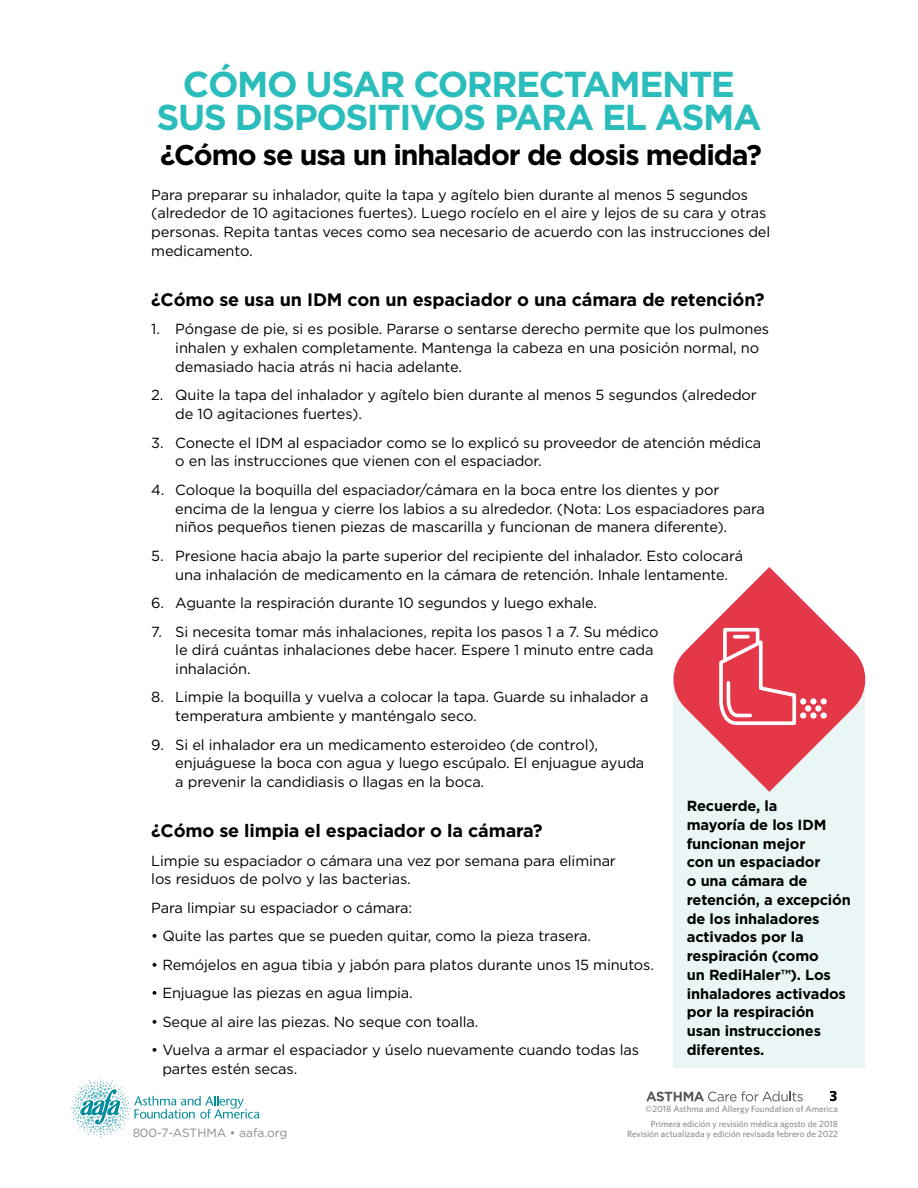
<style>
.page{position:relative;width:918px;height:1188px;background:#fff}
.page>*{position:absolute;margin:0;border:0;box-sizing:border-box;transform-origin:0 0}
.t1{font:700 36px/33px "Gotham";letter-spacing:-.04em;color:#2abdbb;text-align:center}
.t2{font:700 28.5px "Gotham";letter-spacing:-.04em;color:#000}
.t3{font:700 18px "Gotham";letter-spacing:-.01em;color:#000}
.t4{font:700 15px "Whitney";color:#000}
.t5{font:14.7px/18.8px "Gotham";letter-spacing:-.01em;color:#000}
.t6{font:700 14.7px/18.8px "Gotham";letter-spacing:-.01em;color:#000}
.t7{font:12px "Gotham";color:#8a8c8e}
.t8{font:500 9px/14.9px "Whitney";letter-spacing:.005em;color:#8a8c8e;text-align:right}
</style>
<div class="page">
<svg style="left:70px;top:1078px;width:189px;height:59px"></svg>
<svg style="left:646px;top:1091px;width:157px;height:10px"></svg>
<div style="left:673px;top:674px;width:192px;height:394px;background:#eaf6f5"></div>
<svg style="left:673px;top:567px;width:193px;height:225px"></svg>
<svg style="left:717px;top:626px;width:82px;height:101px;background:#e95d6a"></svg>
<div style="left:800px;top:698px;width:6px;height:7px;background:#fff;border-radius:50%"></div>
<svg style="left:810px;top:698px;width:7px;height:7px"></svg>
<div style="left:821px;top:698px;width:6px;height:7px;background:#fff;border-radius:50%"></div>
<div style="left:800px;top:712px;width:6px;height:7px;background:#fff;border-radius:50%"></div>
<svg style="left:810px;top:712px;width:7px;height:7px"></svg>
<div style="left:821px;top:712px;width:6px;height:7px;background:#fff;border-radius:50%"></div>
<div style="left:805px;top:705px;width:6px;height:7px;background:#fff;border-radius:50%"></div>
<div style="left:815px;top:705px;width:6px;height:7px;background:#fff;border-radius:50%"></div>
<h1 class="t1" style="left:156px;top:67px;width:606px">CÓMO USAR CORRECTAMENTE<br>SUS DISPOSITIVOS PARA EL ASMA</h1>
<h2 class="t2" style="left:160px;top:138px;width:603px">¿Cómo se usa un inhalador de dosis medida?</h2>
<p class="t5" style="left:151px;top:185px;width:621px">Para preparar su inhalador, quite la tapa y agítelo bien durante al menos 5 segundos (alrededor de 10 agitaciones fuertes). Luego rocíelo en el aire y lejos de su cara y otras personas. Repita tantas veces como sea necesario de acuerdo con las instrucciones del medicamento.</p>
<p class="t3" style="left:151px;top:289px;width:615px">¿Cómo se usa un IDM con un espaciador o una cámara de retención?</p>
<p class="t5" style="left:175px;top:320px;width:595px;text-indent:-24px">1. Póngase de pie, si es posible. Pararse o sentarse derecho permite que los pulmones inhalen y exhalen completamente. Mantenga la cabeza en una posición normal, no demasiado hacia atrás ni hacia adelante.</p>
<p class="t5" style="left:175px;top:386px;width:583px;text-indent:-24px">2. Quite la tapa del inhalador y agítelo bien durante al menos 5 segundos (alrededor de 10 agitaciones fuertes).</p>
<p class="t5" style="left:175px;top:433px;width:588px;text-indent:-24px">3. Conecte el IDM al espaciador como se lo explicó su proveedor de atención médica o en las instrucciones que vienen con el espaciador.</p>
<p class="t5" style="left:175px;top:480px;width:591px;text-indent:-24px">4. Coloque la boquilla del espaciador/cámara en la boca entre los dientes y por encima de la lengua y cierre los labios a su alrededor. (Nota: Los espaciadores para niños pequeños tienen piezas de mascarilla y funcionan de manera diferente).</p>
<p class="t5" style="left:175px;top:546px;width:569px;text-indent:-24px">5. Presione hacia abajo la parte superior del recipiente del inhalador. Esto colocará una inhalación de medicamento en la cámara de retención. Inhale lentamente.</p>
<p class="t5" style="left:151px;top:593px;width:447px">6. Aguante la respiración durante 10 segundos y luego exhale.</p>
<p class="t5" style="left:175px;top:622px;width:485px;text-indent:-24px">7. Si necesita tomar más inhalaciones, repita los pasos 1 a 7. Su médico le dirá cuántas inhalaciones debe hacer. Espere 1 minuto entre cada inhalación.</p>
<p class="t5" style="left:175px;top:688px;width:475px;text-indent:-24px">8. Limpie la boquilla y vuelva a colocar la tapa. Guarde su inhalador a temperatura ambiente y manténgalo seco.</p>
<p class="t5" style="left:175px;top:735px;width:471px;text-indent:-24px">9. Si el inhalador era un medicamento esteroideo (de control), enjuáguese la boca con agua y luego escúpalo. El enjuague ayuda a prevenir la candidiasis o llagas en la boca.</p>
<p class="t3" style="left:151px;top:820px;width:393px">¿Cómo se limpia el espaciador o la cámara?</p>
<p class="t5" style="left:151px;top:851px;width:466px">Limpie su espaciador o cámara una vez por semana para eliminar los residuos de polvo y las bacterias.</p>
<p class="t5" style="left:151px;top:898px;width:263px">Para limpiar su espaciador o cámara:</p>
<p class="t5" style="left:151px;top:927px;width:441px">• Quite las partes que se pueden quitar, como la pieza trasera.</p>
<p class="t5" style="left:151px;top:955px;width:504px">• Remójelos en agua tibia y jabón para platos durante unos 15 minutos.</p>
<p class="t5" style="left:151px;top:984px;width:263px">• Enjuague las piezas en agua limpia.</p>
<p class="t5" style="left:151px;top:1012px;width:329px">• Seque al aire las piezas. No seque con toalla.</p>
<p class="t5" style="left:162px;top:1040px;width:478px;text-indent:-11px">• Vuelva a armar el espaciador y úselo nuevamente cuando todas las partes estén secas.</p>
<p class="t6" style="left:687px;top:796px;width:166px">Recuerde, la<br>mayoría de los IDM funcionan mejor<br>con un espaciador<br>o una cámara de retención, a excepción de los inhaladores activados por la respiración (como<br>un RediHaler™). Los inhaladores activados por la respiración usan instrucciones diferentes.</p>
<p class="t7" style="left:132px;top:1126px;width:156px">800-7-ASTHMA • aafa.org</p>
<p class="t4" style="left:830px;top:1087px;width:10px">3</p>
<p class="t8" style="left:645px;top:1101px;width:194px">©2018 Asthma and Allergy Foundation of America<br>Primera edición y revisión médica agosto de 2018</p>
<p class="t8" style="left:627px;top:1126px;width:212px">Revisión actualizada y edición revisada febrero de 2022</p>
</div>
